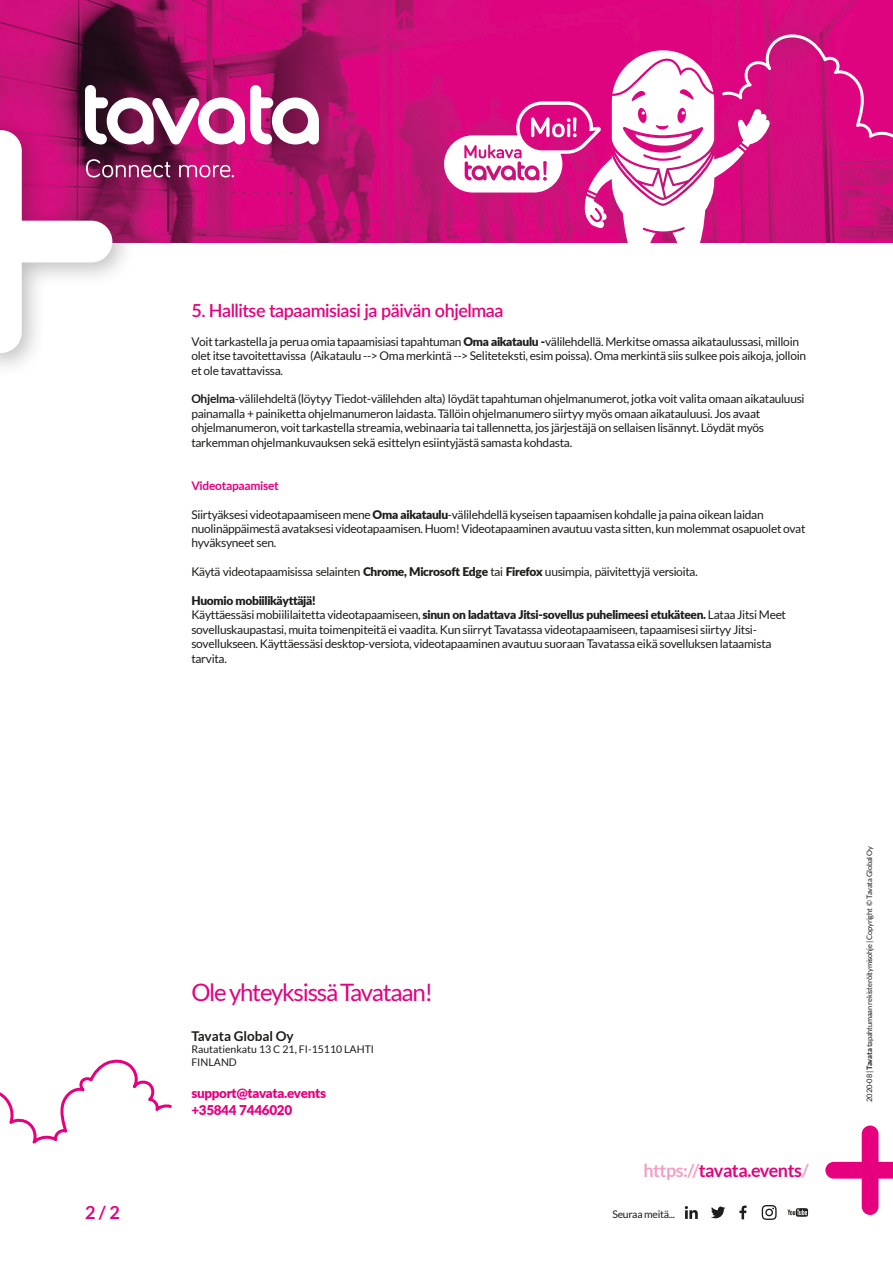
<style>
.page{position:relative;width:893px;height:1263px;background:#fff}
.page>*{position:absolute;margin:0;border:0;box-sizing:border-box;transform-origin:0 0}
.t1{font:24px "Lato";letter-spacing:-.05em;color:#e6007e}
.t2{font:600 18px "Lato";letter-spacing:-.025em;color:#e6007e}
.t3{font:700 18px "Lato";letter-spacing:-.025em;color:#e6007e}
.t4{font:900 13.5px/16.2px "Lato";letter-spacing:-.025em;color:#e6007e}
.t5{font:700 13.5px "Lato";color:#1d1d1b}
.t6{font:12px/14.4px "Lato";letter-spacing:-.025em;color:#1d1d1b}
.t7{font:700 12px "Lato";letter-spacing:-.025em;color:#e6007e}
.t8{font:10.5px/12.6px "Lato";color:#1d1d1b}
.t9{font:10.5px "Lato";letter-spacing:-.025em;color:#1d1d1b}
.t10{font:7.5px "Lato";letter-spacing:-.025em;color:#1d1d1b}
.s1{font-weight:900}
.s2{font-weight:700}
.s3{color:#f29fc5}
</style>
<div class="page">
<img style="left:0;top:0;width:893px;height:242px">
<div style="left:0;top:116px;width:137px;height:262px;background:#1d1d1b;opacity:.3"></div>
<svg style="left:0;top:85px;width:319px;height:268px"></svg>
<svg style="left:444px;top:30px;width:449px;height:213px"></svg>
<svg style="left:0;top:1059px;width:172px;height:85px"></svg>
<svg style="left:711px;top:1206px;width:14px;height:12px"></svg>
<svg style="left:739px;top:1205px;width:8px;height:14px"></svg>
<svg style="left:762px;top:1205px;width:15px;height:15px"></svg>
<svg style="left:787px;top:1208px;width:21px;height:9px"></svg>
<svg style="left:685px;top:1206px;width:13px;height:13px"></svg>
<div style="left:862px;top:1125px;width:16px;height:90px;background:#e6007e;border-radius:8px"></div>
<svg style="left:825px;top:1162px;width:68px;height:16px"></svg>
<p class="t2" style="left:191px;top:297px;width:314px">5. Hallitse tapaamisiasi ja päivän ohjelmaa</p>
<p class="t6" style="left:191px;top:334px;width:616px">Voit tarkastella ja perua omia tapaamisiasi tapahtuman <span class="s1">Oma aikataulu -</span>välilehdellä. Merkitse omassa aikataulussasi, milloin olet itse tavoitettavissa (Aikataulu --&gt; Oma merkintä --&gt; Seliteteksti, esim poissa). Oma merkintä siis sulkee pois aikoja, jolloin et ole tavattavissa.</p>
<p class="t6" style="left:191px;top:392px;width:615px"><span class="s2">Ohjelma</span>-välilehdeltä (löytyy Tiedot-välilehden alta) löydät tapahtuman ohjelmanumerot, jotka voit valita omaan aikatauluusi painamalla + painiketta ohjelmanumeron laidasta. Tällöin ohjelmanumero siirtyy myös omaan aikatauluusi. Jos avaat ohjelmanumeron, voit tarkastella streamia, webinaaria tai tallennetta, jos järjestäjä on sellaisen lisännyt. Löydät myös tarkemman ohjelmankuvauksen sekä esittelyn esiintyjästä samasta kohdasta.</p>
<p class="t7" style="left:191px;top:478px;width:89px">Videotapaamiset</p>
<p class="t6" style="left:191px;top:507px;width:616px">Siirtyäksesi videotapaamiseen mene <span class="s1">Oma aikataulu</span>-välilehdellä kyseisen tapaamisen kohdalle ja paina oikean laidan nuolinäppäimestä avataksesi videotapaamisen. Huom! Videotapaaminen avautuu vasta sitten, kun molemmat osapuolet ovat hyväksyneet sen.</p>
<p class="t6" style="left:191px;top:564px;width:508px">Käytä videotapaamisissa selainten <span class="s1">Chrome, Microsoft Edge</span> tai <span class="s1">Firefox</span> uusimpia, päivitettyjä versioita.</p>
<p class="t6" style="left:191px;top:593px;width:596px"><span class="s1">Huomio mobiilikäyttäjä!<br></span>Käyttäessäsi mobiililaitetta videotapaamiseen, <span class="s1">sinun on ladattava Jitsi-sovellus puhelimeesi etukäteen.</span> Lataa Jitsi Meet sovelluskaupastasi, muita toimenpiteitä ei vaadita. Kun siirryt Tavatassa videotapaamiseen, tapaamisesi siirtyy Jitsi&shy;sovellukseen. Käyttäessäsi desktop-versiota, videotapaaminen avautuu suoraan Tavatassa eikä sovelluksen lataamista tarvita.</p>
<p class="t1" style="left:191px;top:979px;width:243px">Ole yhteyksissä Tavataan!</p>
<p class="t5" style="left:191px;top:1028px;width:104px">Tavata Global Oy</p>
<p class="t8" style="left:191px;top:1043px;width:184px">Rautatienkatu 13 C 21, FI-15110 LAHTI<br>FINLAND</p>
<p class="t4" style="left:191px;top:1085px;width:136px">support@tavata.events +35844 7446020</p>
<h2 class="t3" style="left:643px;top:1160px;width:167px"><span class="s3">https://</span>tavata.events<span class="s3">/</span></h2>
<h2 class="t3" style="left:85px;top:1202px;width:36px">2 / 2</h2>
<p class="t9" style="left:612px;top:1208px;width:64px">Seuraa meitä...</p>
<p class="t10" style="left:865px;top:1102px;width:257px;rotate:-90deg">2020-08 | <span class="s2">Tavata</span> tapahtumaan rekisteröitymisohje | Copyright © Tavata Global Oy</p>
</div>
